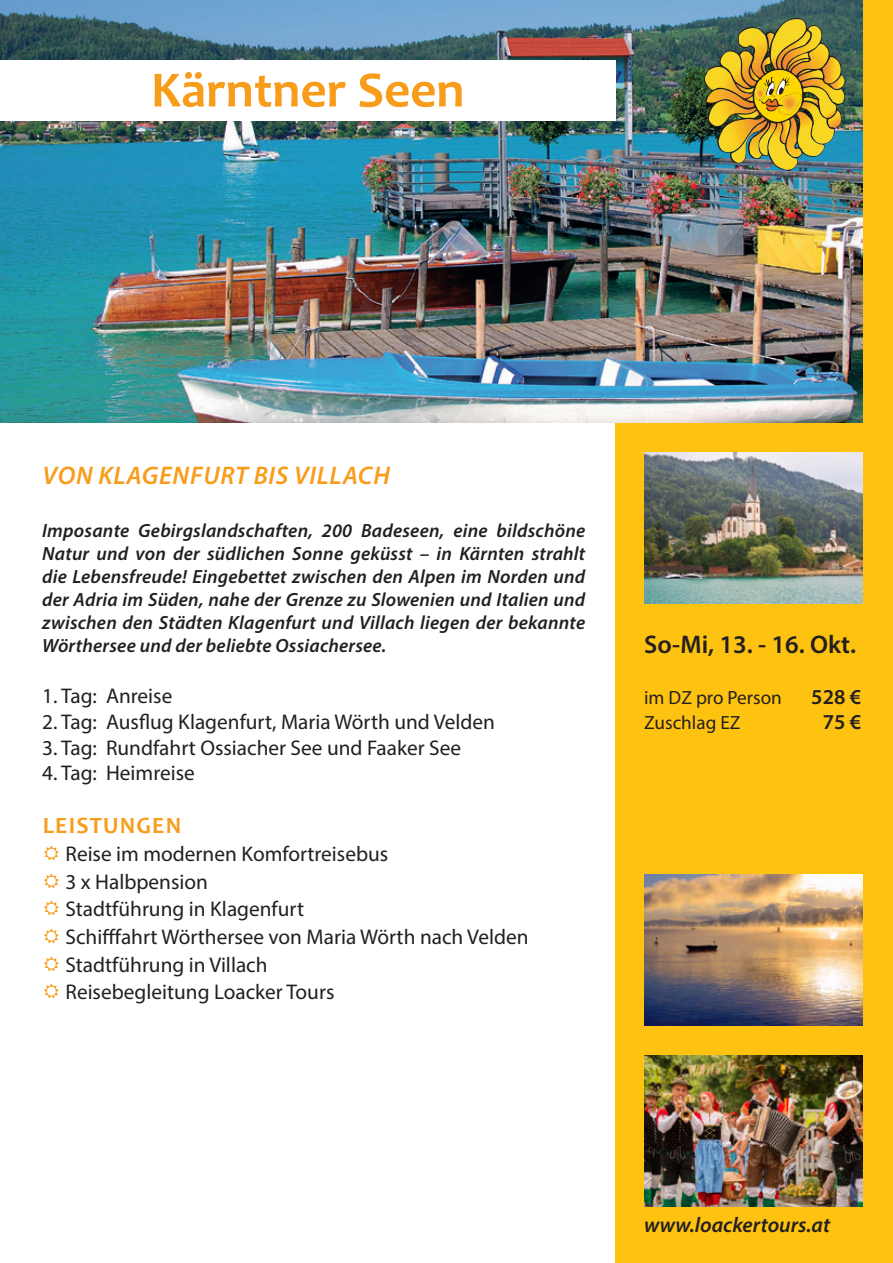
<style>
.page{position:relative;width:893px;height:1263px;background:#fff}
.page>*{position:absolute;margin:0;border:0;box-sizing:border-box;transform-origin:0 0}
.t1{font:700 51.15px "Candara";color:#f89c1c}
.t2{font:italic 600 25.5px "Myriad Pro";letter-spacing:.03em;color:#f89c1c}
.t3{font:600 25.5px "Myriad Pro";color:#231f20}
.t4{font:700 23.4px "Candara";letter-spacing:.05em;color:#f89c1c}
.t5{font:21.3px/27.6px "Myriad Pro";color:#231f20}
.t6{font:italic 600 21.3px "Myriad Pro";color:#231f20}
.t7{font:600 21.3px "Myriad Pro";color:#231f20}
.t8{font:italic 600 19.2px/23px "Myriad Pro";letter-spacing:.01em;color:#231f20;text-align:justify}
.t9{font:19.2px "Myriad Pro";color:#231f20}
</style>
<div class="page">
<div style="left:615px;top:0;width:278px;height:1263px;background:#fec210"></div>
<img style="left:0;top:0;width:863px;height:422px">
<div style="left:0;top:60px;width:615px;height:61px;background:#fff"></div>
<img style="left:644px;top:452px;width:219px;height:151px">
<img style="left:644px;top:1056px;width:219px;height:151px">
<img style="left:644px;top:875px;width:219px;height:151px">
<img style="left:704px;top:18px;width:141px;height:152px">
<p class="t1" style="left:151px;top:58px;width:315px">Kärntner Seen</p>
<p class="t2" style="left:42px;top:459px;width:349px">VON KLAGENFURT BIS VILLACH</p>
<p class="t8" style="left:42px;top:519px;width:545px">Imposante Gebirgslandschaften, 200 Badeseen, eine bildschöne Natur und von der südlichen Sonne geküsst – in Kärnten strahlt die Lebensfreude! Eingebettet zwischen den Alpen im Norden und der Adria im Süden, nahe der Grenze zu Slowenien und Italien und zwischen den Städten Klagenfurt und Villach liegen der bekannte Wörthersee und der beliebte Ossiachersee.</p>
<p class="t5" style="left:42px;top:682px;width:132px">1. Tag: Anreise</p>
<p class="t5" style="left:42px;top:708px;width:454px">2. Tag: Ausflug Klagenfurt, Maria Wörth und Velden</p>
<p class="t5" style="left:42px;top:733px;width:420px">3. Tag: Rundfahrt Ossiacher See und Faaker See</p>
<p class="t5" style="left:42px;top:759px;width:154px">4. Tag: Heimreise</p>
<p class="t4" style="left:43px;top:811px;width:140px">LEISTUNGEN</p>
<p class="t5" style="left:65px;top:840px;width:464px">Reise im modernen Komfortreisebus<br>3 x Halbpension<br>Stadtführung in Klagenfurt<br>Schifffahrt Wörthersee von Maria Wörth nach Velden<br>Stadtführung in Villach<br>Reisebegleitung Loacker Tours</p>
<p class="t3" style="left:644px;top:628px;width:213px">So-Mi, 13. - 16. Okt.</p>
<p class="t9" style="left:644px;top:685px;width:139px">im DZ pro Person</p>
<p class="t7" style="left:811px;top:683px;width:52px">528 €</p>
<p class="t9" style="left:644px;top:711px;width:98px">Zuschlag EZ</p>
<p class="t7" style="left:823px;top:709px;width:40px">75 €</p>
<p class="t6" style="left:644px;top:1211px;width:188px">www.loackertours.at</p>
</div>
